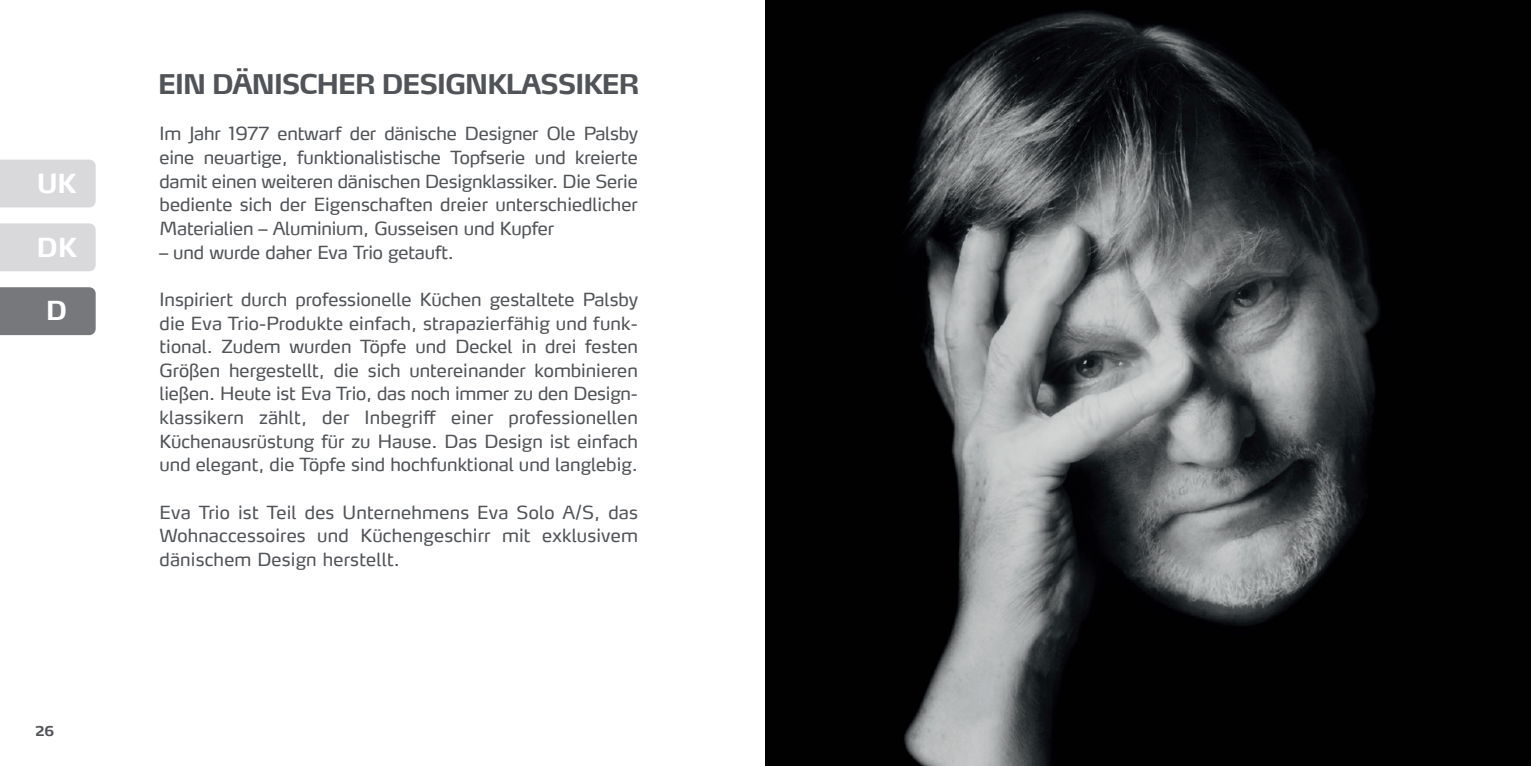
<style>
.page{position:relative;width:1531px;height:766px;background:#fff}
.page>*{position:absolute;margin:0;border:0;box-sizing:border-box;transform-origin:0 0}
.t1{font:700 27px "Max LF";letter-spacing:-.055em;color:#505357}
.t2{font:700 26.1px "Max LF";color:#fff}
.t3{font:18px/23.6px "Max LF";color:#505357;text-align:justify}
.t4{font:700 13.5px "Max LF";color:#505357}
</style>
<div class="page">
<div style="left:0;top:159px;width:96px;height:48px;background:#d9d9db"></div>
<div style="left:0;top:223px;width:96px;height:48px;background:#d9d9db"></div>
<div style="left:0;top:287px;width:96px;height:48px;background:#77787c"></div>
<img style="left:765px;top:0;width:766px;height:765px">
<h2 class="t2" style="left:37px;top:167px;width:41px">UK</h2>
<h2 class="t2" style="left:36px;top:230px;width:42px">DK</h2>
<h2 class="t2" style="left:46px;top:294px;width:23px">D</h2>
<p class="t4" style="left:35px;top:722px;width:21px">26</p>
<h1 class="t1" style="left:158px;top:67px;width:483px">EIN DÄNISCHER DESIGNKLASSIKER</h1>
<p class="t3" style="left:159px;top:122px;width:480px">Im Jahr 1977 entwarf der dänische Designer Ole Palsby eine neuartige, funktionalistische Topfserie und kreierte damit einen weiteren dänischen Designklassiker. Die Serie bediente sich der Eigenschaften dreier unterschiedlicher Materialien – Aluminium, Gusseisen und Kupfer</p>
<p class="t3" style="left:159px;top:240px;width:296px">– und wurde daher Eva Trio getauft.</p>
<p class="t3" style="left:159px;top:287px;width:480px">Inspiriert durch professionelle Küchen gestaltete Palsby die Eva Trio-Produkte einfach, strapazierfähig und funk&shy;tional. Zudem wurden Töpfe und Deckel in drei festen Größen hergestellt, die sich untereinander kombinieren ließen. Heute ist Eva Trio, das noch immer zu den Design&shy;klassikern zählt, der Inbegriff einer professionellen Küchenausrüstung für zu Hause. Das Design ist einfach und elegant, die Töpfe sind hochfunktional und langlebig.</p>
<p class="t3" style="left:159px;top:499px;width:480px">Eva Trio ist Teil des Unternehmens Eva Solo A/S, das Wohnaccessoires und Küchengeschirr mit exklusivem dänischem Design herstellt.</p>
</div>
